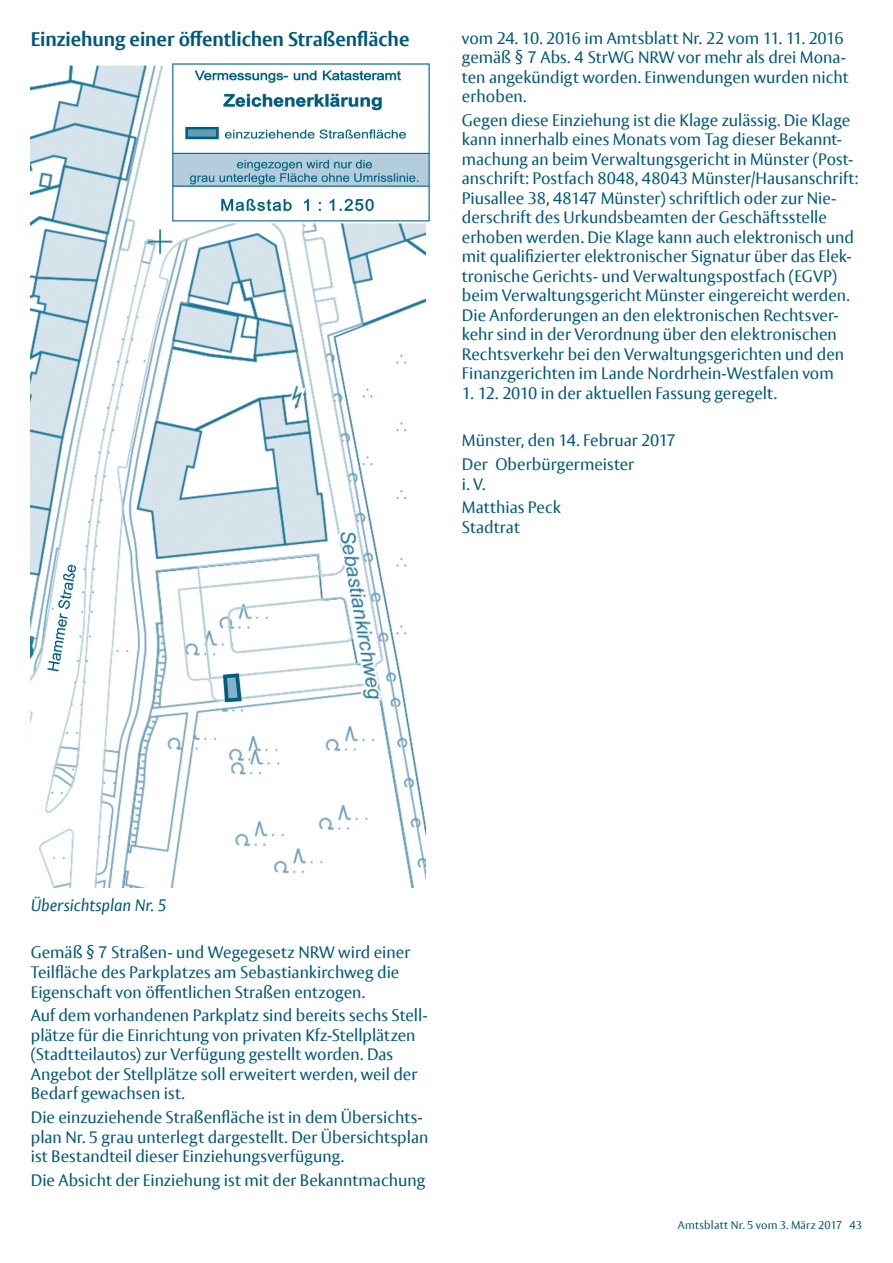
<style>
.page{position:relative;width:893px;height:1263px;background:#fff}
.page>*{position:absolute;margin:0;border:0;box-sizing:border-box;transform-origin:0 0}
.t1{font:700 19.5px "Vesta Pro";letter-spacing:-.005em;color:#00597a}
.t2{font:16.5px/19.5px "Vesta Pro";color:#00597a}
.t3{font:italic 16.5px "Vesta Pro";letter-spacing:-.005em;color:#00597a}
.t4{font:11.25px "Vesta Pro";letter-spacing:.015em;color:#00597a}
</style>
<div class="page">
<img style="left:31px;top:63px;width:399px;height:824px">
<h3 class="t1" style="left:31px;top:27px;width:380px">Einziehung einer öffentlichen Straßenfläche</h3>
<p class="t2" style="left:462px;top:28px;width:383px">vom 24. 10. 2016 im Amtsblatt Nr. 22 vom 11. 11. 2016</p>
<p class="t2" style="left:462px;top:67px;width:388px">ten angekündigt worden. Einwendungen wurden nicht erhoben.</p>
<p class="t2" style="left:462px;top:110px;width:390px">Gegen diese Einziehung ist die Klage zulässig. Die Klage</p>
<p class="t2" style="left:462px;top:47px;width:386px">gemäß § 7 Abs. 4 StrWG NRW vor mehr als drei Mona-</p>
<p class="t2" style="left:462px;top:130px;width:393px">kann innerhalb eines Monats vom Tag dieser Bekannt&shy;machung an beim Verwaltungsgericht in Münster (Post-</p>
<p class="t2" style="left:462px;top:188px;width:376px">Piusallee 38, 48147 Münster) schriftlich oder zur Nie-</p>
<p class="t2" style="left:462px;top:169px;width:398px">anschrift: Postfach 8048, 48043 Münster/Hausanschrift:</p>
<p class="t2" style="left:462px;top:208px;width:393px">derschrift des Urkundsbeamten der Geschäftsstelle erhoben werden. Die Klage kann auch elektronisch und</p>
<p class="t2" style="left:462px;top:266px;width:389px">tronische Gerichts- und Verwaltungspostfach (EGVP) beim Verwaltungsgericht Münster eingereicht werden.</p>
<p class="t2" style="left:462px;top:325px;width:384px">kehr sind in der Verordnung über den elektronischen<br>Rechtsverkehr bei den Verwaltungsgerichten und den<br>Finanzgerichten im Lande Nordrhein-Westfalen vom</p>
<p class="t2" style="left:462px;top:383px;width:317px">1. 12. 2010 in der aktuellen Fassung geregelt.</p>
<p class="t2" style="left:462px;top:431px;width:216px">Münster, den 14. Februar 2017</p>
<p class="t2" style="left:462px;top:454px;width:174px">Der Oberbürgermeister i. V.</p>
<p class="t2" style="left:462px;top:498px;width:100px">Matthias Peck<br>Stadtrat</p>
<p class="t2" style="left:462px;top:247px;width:391px">mit qualifizierter elektronischer Signatur über das Elek-</p>
<p class="t2" style="left:462px;top:305px;width:378px">Die Anforderungen an den elektronischen Rechtsver-</p>
<p class="t3" style="left:31px;top:895px;width:137px">Übersichtsplan Nr. 5</p>
<p class="t2" style="left:31px;top:943px;width:381px">Gemäß § 7 Straßen- und Wegegesetz NRW wird einer<br>Teilfläche des Parkplatzes am Sebastiankirchweg die<br>Eigenschaft von öffentlichen Straßen entzogen.</p>
<p class="t2" style="left:31px;top:1005px;width:399px">Auf dem vorhandenen Parkplatz sind bereits sechs Stell&shy;plätze für die Einrichtung von privaten Kfz-Stellplätzen (Stadtteilautos) zur Verfügung gestellt worden. Das Angebot der Stellplätze soll erweitert werden, weil der Bedarf gewachsen ist.</p>
<p class="t2" style="left:31px;top:1107px;width:399px">Die einzuziehende Straßenfläche ist in dem Übersichts&shy;plan Nr. 5 grau unterlegt dargestellt. Der Übersichtsplan ist Bestandteil dieser Einziehungsverfügung.</p>
<p class="t2" style="left:31px;top:1170px;width:396px">Die Absicht der Einziehung ist mit der Bekanntmachung</p>
<p class="t4" style="left:678px;top:1218px;width:186px">Amtsblatt Nr. 5 vom 3. März 2017 43</p>
</div>
